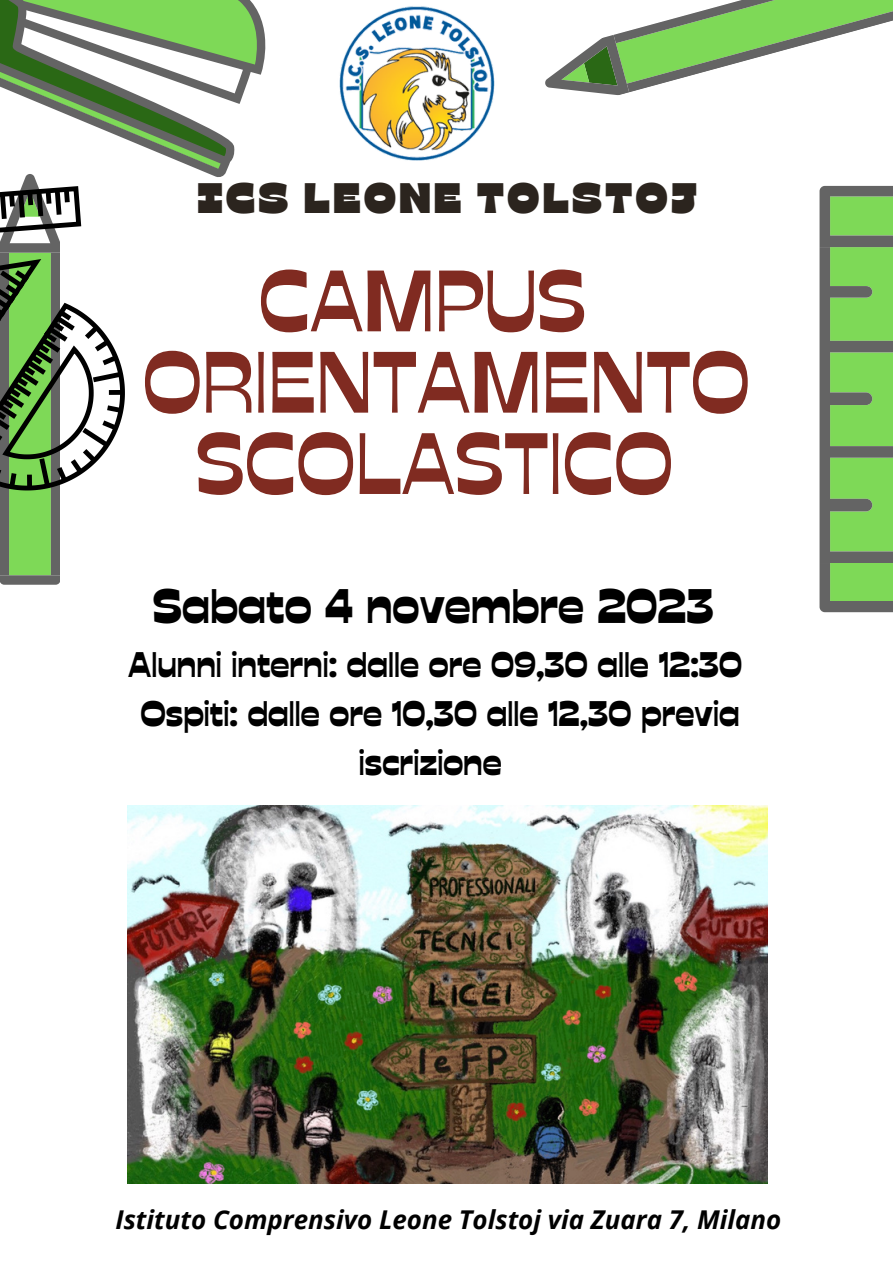
<style>
.page{position:relative;width:893px;height:1264px;background:#fff}
.page>*{position:absolute;margin:0;border:0;box-sizing:border-box;transform-origin:0 0}
.t1{font:86.7px/81.3px "Stadio Now Display";color:#802b21;text-align:center}
.t2{font:700 48.45px "Stadio Now Display";color:#000}
.t3{font:42.6px "Gulfs Display";letter-spacing:.07em;color:#2b241e}
.t4{font:700 35.55px/49.2px "Stadio Now Display";color:#000;text-align:center}
.t5{font:italic 700 25.95px "Open Sans";color:#000}
</style>
<div class="page">
<svg style="left:819px;top:186px;width:73px;height:426px;background:#77b35d"></svg>
<svg style="left:545px;top:0;width:347px;height:95px"></svg>
<img style="left:128px;top:805px;width:639px;height:377px">
<svg style="left:0;top:0;width:266px;height:584px"></svg>
<img style="left:339px;top:6px;width:156px;height:155px">
<p class="t3" style="left:197px;top:171px;width:501px">ICS LEONE TOLSTOJ</p>
<p class="t1" style="left:143px;top:260px;width:608px">CAMPUS<br>ORIENTAMENTO</p>
<p class="t1" style="left:195px;top:423px;width:479px">SCOLASTICO</p>
<p class="t2" style="left:153px;top:577px;width:562px">Sabato 4 novembre 2023</p>
<p class="t4" style="left:128px;top:639px;width:615px">Alunni interni: dalle ore 09,30 alle 12:30</p>
<p class="t4" style="left:140px;top:688px;width:600px">Ospiti: dalle ore 10,30 alle 12,30 previa iscrizione</p>
<p class="t5" style="left:115px;top:1201px;width:667px">Istituto Comprensivo Leone Tolstoj via Zuara 7, Milano</p>
</div>
